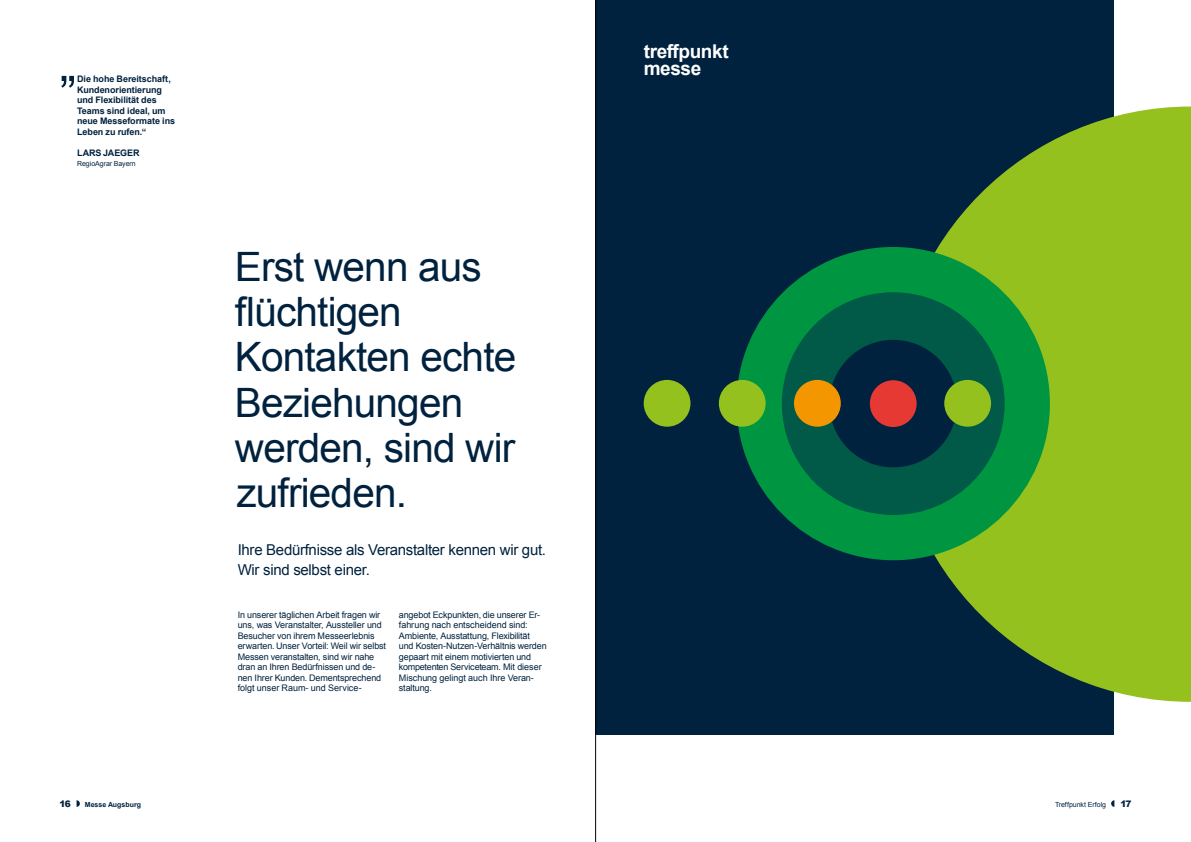
<style>
.page{position:relative;width:1191px;height:842px;background:#fff}
.page>*{position:absolute;margin:0;border:0;box-sizing:border-box;transform-origin:0 0}
.t1{font:50.1px "Arial";color:#00223e}
.t2{font:40.5px/45.4px "Arial";letter-spacing:-.02em;color:#00223e}
.t3{font:700 19px/17.2px "Arial";letter-spacing:-.02em;color:#fff}
.t4{font:15px/19.5px "Arial";letter-spacing:-.02em;color:#00223e}
.t5{font:9px/10.5px "Arial";letter-spacing:-.015em;color:#00223e}
.t6{font:700 9px/10.5px "Arial";letter-spacing:-.005em;color:#00223e}
.t7{font:900 9px "Arial";color:#00223e}
.t8{font:7px "Arial";letter-spacing:-.005em;color:#00223e}
.t9{font:700 7px "Arial";color:#00223e}
</style>
<div class="page">
<svg style="left:77px;top:800px;width:3px;height:7px"></svg>
<svg style="left:1111px;top:800px;width:3px;height:7px"></svg>
<div style="left:595px;top:0;width:519px;height:734px;background:#00223e"></div>
<svg style="left:893px;top:106px;width:298px;height:596px;fill:#95c11f"></svg>
<div style="left:736px;top:247px;width:314px;height:313px;background:#009641;border-radius:50%"></div>
<div style="left:782px;top:292px;width:222px;height:223px;background:#005a47;border-radius:50%"></div>
<div style="left:829px;top:340px;width:128px;height:127px;background:#00223e;border-radius:50%"></div>
<div style="left:870px;top:380px;width:46px;height:47px;background:#e73934;border-radius:50%"></div>
<div style="left:944px;top:380px;width:47px;height:47px;background:#95c11f;border-radius:50%"></div>
<div style="left:794px;top:380px;width:46px;height:47px;background:#f49600;border-radius:50%"></div>
<div style="left:719px;top:380px;width:46px;height:47px;background:#95c11f;border-radius:50%"></div>
<div style="left:643px;top:380px;width:47px;height:47px;background:#95c11f;border-radius:50%"></div>
<hr style="left:595px;top:0;width:1px;height:842px;background:#000">
<h1 class="t1" style="left:60px;top:31px;width:18px">„</h1>
<p class="t6" style="left:77px;top:74px;width:99px">Die hohe Bereitschaft,<br>Kundenorientierung und Flexibilität des<br>Teams sind ideal, um neue Messeformate ins<br>Leben zu rufen.“</p>
<p class="t6" style="left:77px;top:148px;width:64px">LARS JAEGER</p>
<p class="t8" style="left:77px;top:159px;width:60px">RegioAgrar Bayern</p>
<h2 class="t2" style="left:235px;top:244px;width:283px">Erst wenn aus flüchtigen<br>Kontakten echte<br>Beziehungen werden, sind wir zufrieden.</h2>
<h3 class="t4" style="left:238px;top:540px;width:310px">Ihre Bedürfnisse als Veranstalter kennen wir gut.<br>Wir sind selbst einer.</h3>
<p class="t5" style="left:238px;top:609px;width:150px">In unserer täglichen Arbeit fragen wir uns, was Veranstalter, Aussteller und Besucher von ihrem Messeerlebnis erwarten. Unser Vorteil: Weil wir selbst Messen veranstalten, sind wir nahe dran an Ihren Bedürfnissen und de&shy;nen Ihrer Kunden. Dementsprechend folgt unser Raum- und Service-</p>
<p class="t5" style="left:399px;top:609px;width:149px">angebot Eckpunkten, die unserer Er&shy;fahrung nach entscheidend sind:<br>Ambiente, Ausstattung, Flexibilität und Kosten-Nutzen-Verhältnis werden gepaart mit einem motivierten und kompetenten Serviceteam. Mit dieser Mischung gelingt auch Ihre Veran&shy;staltung.</p>
<h3 class="t3" style="left:643px;top:44px;width:87px">treffpunkt messe</h3>
<p class="t7" style="left:60px;top:797px;width:13px">16</p>
<p class="t9" style="left:85px;top:800px;width:58px">Messe Augsburg</p>
<p class="t8" style="left:1055px;top:800px;width:53px">Treffpunkt Erfolg</p>
<p class="t7" style="left:1120px;top:797px;width:13px">17</p>
</div>
